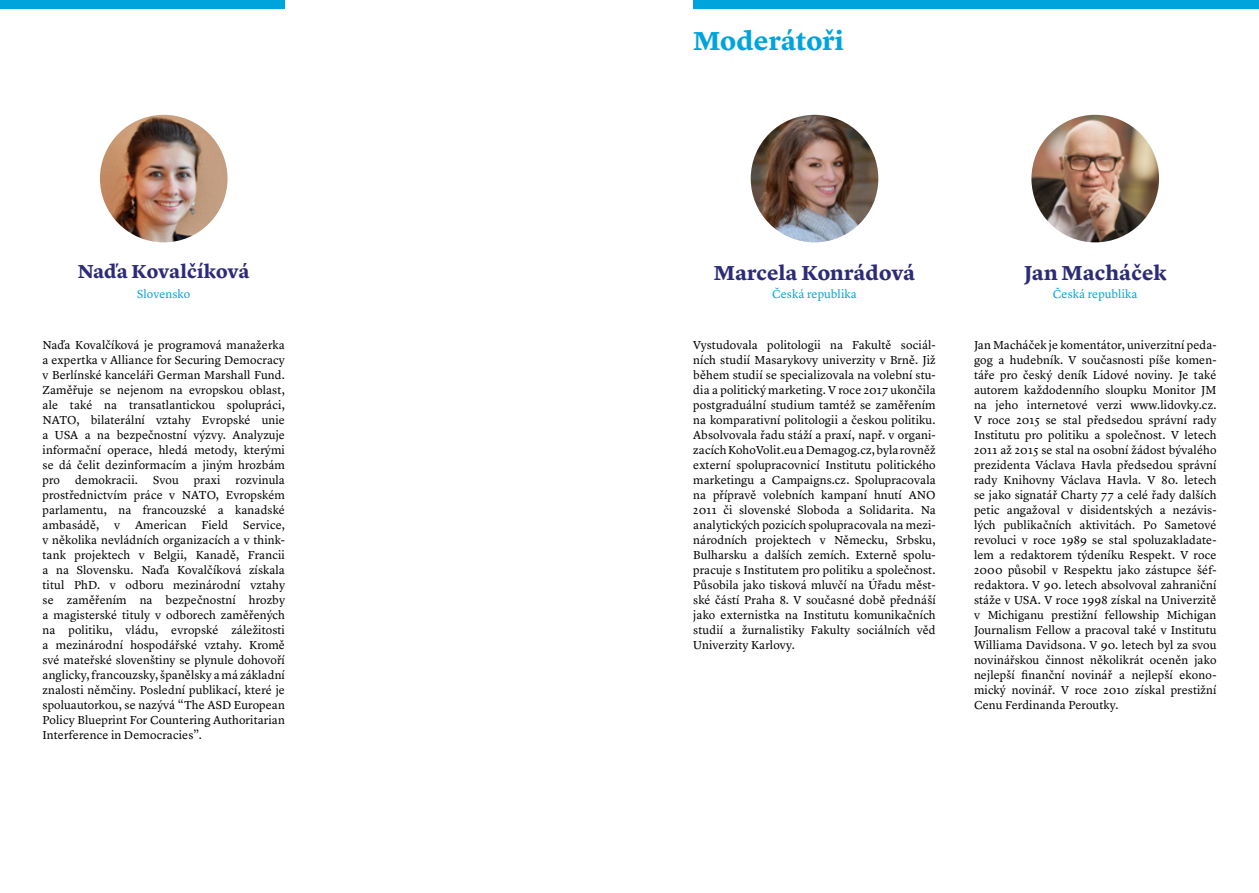
<style>
.page{position:relative;width:1259px;height:893px;background:#fff}
.page>*{position:absolute;margin:0;border:0;box-sizing:border-box;transform-origin:0 0}
.t1{font:700 27px "Lyon Text";letter-spacing:.005em;color:#00a4dd}
.t2{font:700 21px "Lyon Text";color:#2d2b78}
.t3{font:700 19.5px "Lyon Text";letter-spacing:.005em;color:#2d2b78}
.t4{font:12px/15px "Lyon Text";letter-spacing:.01em;color:#000;text-align:justify}
.t5{font:12px "Lyon Text";letter-spacing:.005em;color:#00a4dd}
</style>
<div class="page">
<img style="left:750px;top:115px;width:128px;height:127px;border-radius:64px">
<div style="left:693px;top:0;width:566px;height:9px;background:#00a4dd"></div>
<div style="left:0;top:0;width:285px;height:9px;background:#00a4dd"></div>
<img style="left:1031px;top:115px;width:128px;height:127px;border-radius:64px">
<img style="left:100px;top:115px;width:127px;height:127px;border-radius:64px">
<h3 class="t3" style="left:78px;top:257px;width:173px">Naďa Kovalčíková</h3>
<p class="t5" style="left:137px;top:285px;width:55px">Slovensko</p>
<p class="t4" style="left:43px;top:337px;width:244px">Naďa Kovalčíková je programová manažerka a expertka v Alliance for Securing Democracy v Berlínské kanceláři German Marshall Fund.<br>Zaměřuje se nejenom na evropskou oblast, ale také na transatlantickou spolupráci, NATO, bilaterální vztahy Evropské unie a USA a na bezpečnostní výzvy. Analyzuje informační operace, hledá metody, kterými se dá čelit dezinformacím a jiným hrozbám pro</p>
<p class="t4" style="left:43px;top:472px;width:244px;text-indent:193px">rozvinula prostřednictvím práce v NATO, Evropském parlamentu, na francouzské a kanadské ambasádě, v American Field Service, v několika nevládních organizacích a v think&shy;tank projektech v Belgii, Kanadě, Francii a na Slovensku. Naďa Kovalčíková získala titul PhD. v odboru mezinárodní vztahy se zaměřením na bezpečnostní hrozby a magisterské tituly v odborech zaměřených na politiku, vládu, evropské záležitosti a mezinárodní hospodářské vztahy. Kromě své mateřské slovenštiny se plynule dohovoří anglicky, francouzsky, španělsky a má základní znalosti němčiny. Poslední publikací, které je spoluautorkou, se nazývá “The ASD European Policy Blueprint For Countering Authoritarian Interference in Democracies”.</p>
<p class="t4" style="left:75px;top:472px;width:65px">demokracii.</p>
<p class="t4" style="left:153px;top:472px;width:27px">Svou</p>
<p class="t4" style="left:194px;top:472px;width:28px">praxi</p>
<h1 class="t1" style="left:693px;top:20px;width:152px">Moderátoři</h1>
<h2 class="t2" style="left:714px;top:256px;width:203px">Marcela Konrádová</h2>
<h2 class="t2" style="left:1024px;top:256px;width:144px">Jan Macháček</h2>
<p class="t5" style="left:772px;top:285px;width:86px">Česká republika</p>
<p class="t5" style="left:1053px;top:285px;width:86px">Česká republika</p>
<p class="t4" style="left:693px;top:337px;width:244px">Vystudovala politologii na Fakultě sociál&shy;ních studií Masarykovy univerzity v Brně. Již během studií se specializovala na volební stu&shy;dia a politický marketing. V roce 2017 ukončila postgraduální studium tamtéž se zaměřením na komparativní politologii a českou politiku.<br>Absolvovala řadu stáží a praxí, např. v organi&shy;zacích KohoVolit.eu a Demagog.cz, byla rovněž externí spolupracovnicí Institutu politického marketingu a Campaigns.cz. Spolupracovala na přípravě volebních kampaní hnutí ANO 2011 či slovenské Sloboda a Solidarita. Na analytických pozicích spolupracovala na mezi&shy;národních projektech v Německu, Srbsku, Bulharsku a dalších zemích. Externě spolu&shy;pracuje s Institutem pro politiku a společnost.<br>Působila jako tisková mluvčí na Úřadu měst&shy;ské částí Praha 8. V současné době přednáší jako externistka na Institutu komunikačních studií a žurnalistiky Fakulty sociálních věd Univerzity Karlovy.</p>
<p class="t4" style="left:974px;top:337px;width:244px">Jan Macháček je komentátor, univerzitní peda&shy;gog a hudebník. V současnosti píše komen&shy;táře pro český deník Lidové noviny. Je také autorem každodenního sloupku Monitor JM na jeho internetové verzi www.lidovky.cz.<br>V roce 2015 se stal předsedou správní rady Institutu pro politiku a společnost. V letech 2011 až 2015 se stal na osobní žádost bývalého prezidenta Václava Havla předsedou správní rady Knihovny Václava Havla. V 80. letech se jako signatář Charty 77 a celé řady dalších petic angažoval v disidentských a nezávis&shy;lých publikačních aktivitách. Po Sametové revoluci v roce 1989 se stal spoluzakladate&shy;lem a redaktorem týdeníku Respekt. V roce 2000 působil v Respektu jako zástupce šéf&shy;redaktora. V 90. letech absolvoval zahraniční stáže v USA. V roce 1998 získal na Univerzitě v Michiganu prestižní fellowship Michigan Journalism Fellow a pracoval také v Institutu Williama Davidsona. V 90. letech byl za svou novinářskou činnost několikrát oceněn jako nejlepší finanční novinář a nejlepší ekono&shy;mický novinář. V roce 2010 získal prestižní Cenu Ferdinanda Peroutky.</p>
</div>
